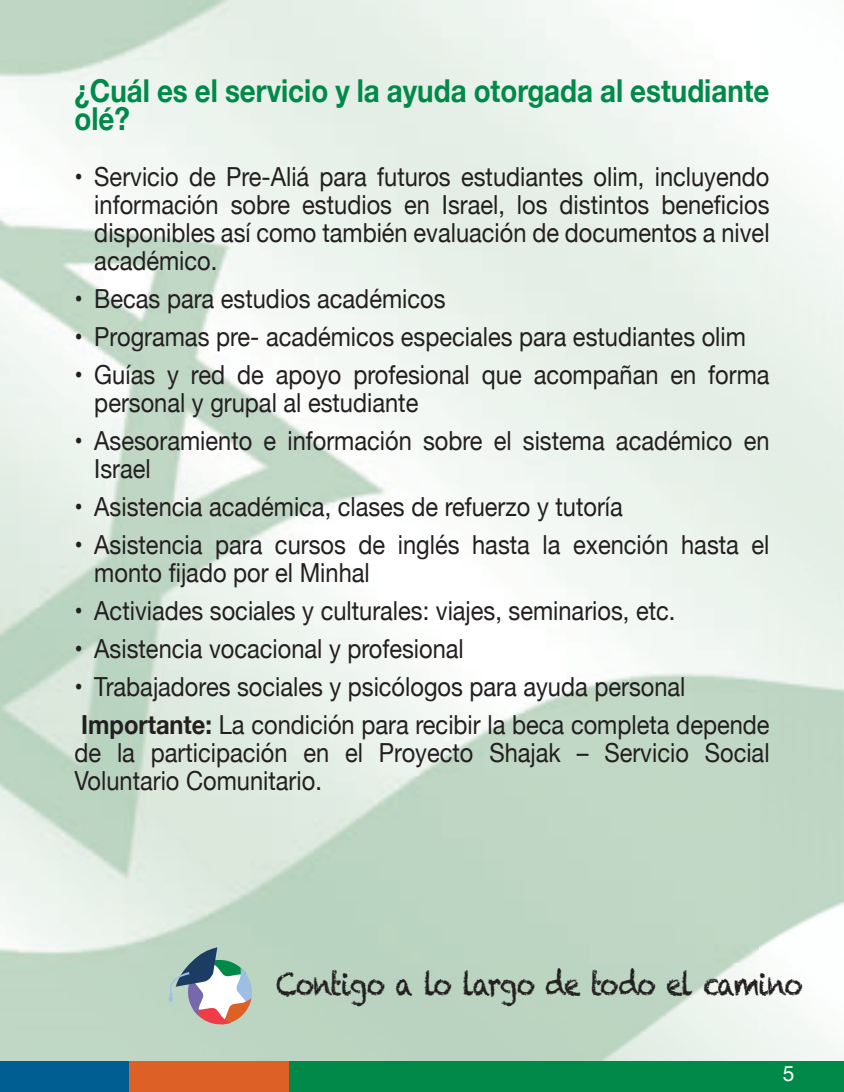
<style>
.page{position:relative;width:844px;height:1092px;background:#fff}
.page>*{position:absolute;margin:0;border:0;box-sizing:border-box;transform-origin:0 0}
.t1{font:700 31.5px/28px "Helvetica Neue";color:#008949;scale:.88 1}
.t2{font:31.5px "Chalkduster";letter-spacing:-.05em;color:#231f20;scale:.82 1}
.t3{font:26.25px/28px "Helvetica Neue";color:#231f20;scale:.9 1}
.t4{font:21px "Helvetica Neue";color:#fff}
.s1{font-weight:700}
</style>
<div class="page">
<svg style="left:167px;top:947px;width:87px;height:78px"></svg>
<div style="left:0;top:1060px;width:129px;height:31px;background:#005e93"></div>
<div style="left:129px;top:1060px;width:160px;height:31px;background:#dd6027"></div>
<div style="left:289px;top:1061px;width:554px;height:30px;background:#008949"></div>
<p class="t1" style="left:74px;top:78px;width:791px">¿Cuál es el servicio y la ayuda otorgada al estudiante olé?</p>
<p class="t3" style="left:94px;top:164px;width:751px;text-align:justify;text-indent:-20px">• Servicio de Pre-Aliá para futuros estudiantes olim, incluyendo información sobre estudios en Israel, los distintos beneficios disponibles así como también evaluación de documentos a nivel académico.</p>
<p class="t3" style="left:74px;top:286px;width:413px">• Becas para estudios académicos</p>
<p class="t3" style="left:74px;top:324px;width:747px">• Programas pre- académicos especiales para estudiantes olim</p>
<p class="t3" style="left:94px;top:362px;width:751px;text-indent:-20px">• Guías y red de apoyo profesional que acompañan en forma personal y grupal al estudiante</p>
<p class="t3" style="left:94px;top:428px;width:751px;text-indent:-20px">• Asesoramiento e información sobre el sistema académico en<br>Israel</p>
<p class="t3" style="left:74px;top:494px;width:610px">• Asistencia académica, clases de refuerzo y tutoría</p>
<p class="t3" style="left:94px;top:532px;width:751px;text-indent:-20px">• Asistencia para cursos de inglés hasta la exención hasta el monto fijado por el Minhal</p>
<p class="t3" style="left:74px;top:598px;width:669px">• Activiades sociales y culturales: viajes, seminarios, etc.</p>
<p class="t3" style="left:74px;top:636px;width:434px">• Asistencia vocacional y profesional</p>
<p class="t3" style="left:74px;top:669px;width:773px;line-height:37.8px">• Trabajadores sociales y psicólogos para ayuda personal<br><span class="s1">Importante:</span> La condición para recibir la beca completa depende</p>
<p class="t3" style="left:74px;top:739px;width:773px">de la participación en el Proyecto Shajak – Servicio Social<br>Voluntario Comunitario.</p>
<p class="t2" style="left:276px;top:965px;width:644px">Contigo a lo largo de todo el camino</p>
<p class="t4" style="left:782px;top:1058px;width:13px">5</p>
</div>
